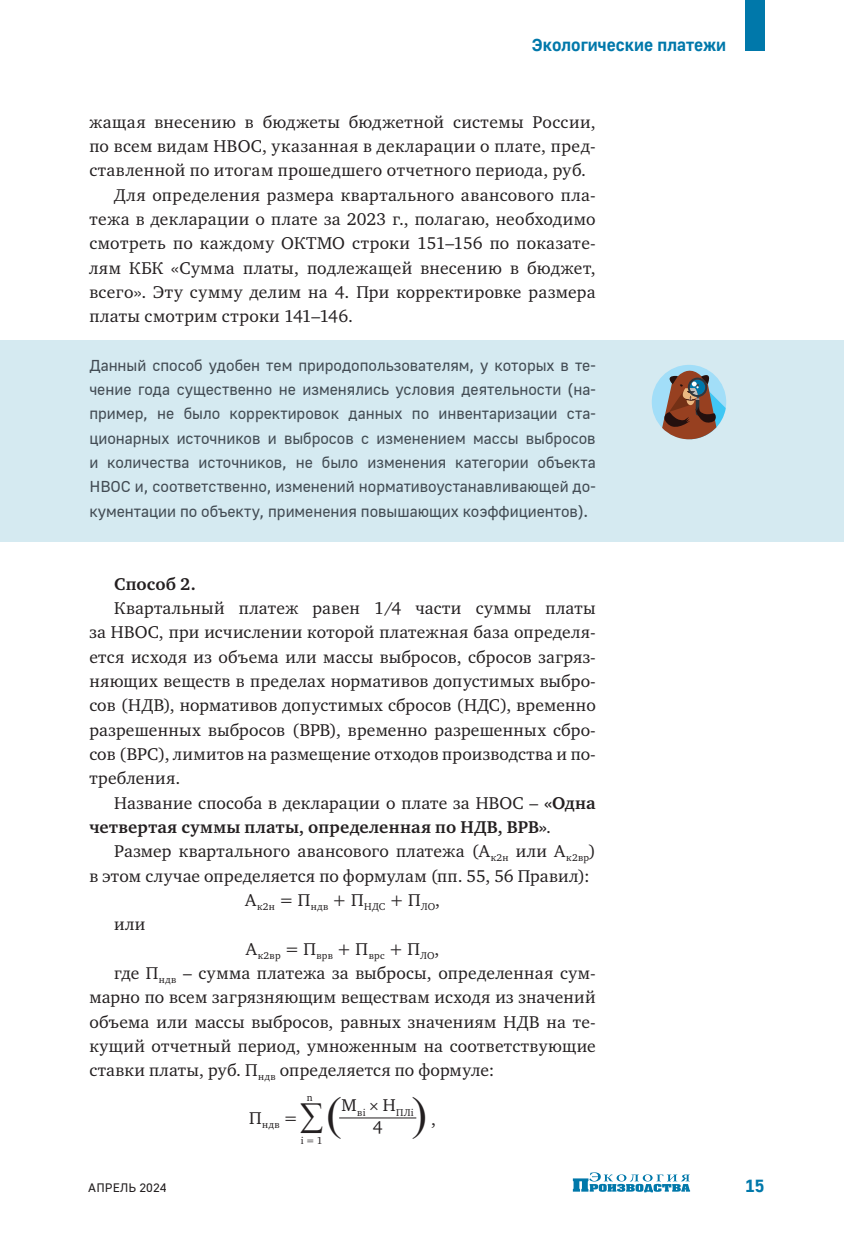
<style>
.page{position:relative;width:844px;height:1241px;background:#fff}
.page>*{position:absolute;margin:0;border:0;box-sizing:border-box;transform-origin:0 0}
.Текст{font:45.68px "Times New Roman";color:#231f20}
.Текст-2{font:32.2px "Times New Roman";color:#231f20}
.Текст-3{font:17.5px/24.3px "Charter C";letter-spacing:.015em;color:#231f20;text-align:justify}
.Текст-4{font:700 17.5px/24.3px "Charter C";letter-spacing:.02em;color:#231f20}
.t1{font:700 17.5px "Golos UI";color:#0078aa}
.Подзаголовок_3{font:700 17.5px "Charter C";letter-spacing:.01em;color:#231f20}
.Подвал_в_тексте{font:15.75px/24.3px "Golos UI";color:#424b53;text-align:justify}
.t2{font:12.25px "Golos UI";letter-spacing:.01em;color:#231f20}
.Текст-5{font:10.15px "Charter C";letter-spacing:.03em;color:#231f20}
.s1{font-weight:400}
</style>
<div class="page">
<div style="left:0;top:340px;width:843px;height:201px;background:#d5eaf1"></div>
<hr style="left:339px;top:1117px;width:77px;height:1px;background:#231f20">
<div style="left:651px;top:365px;width:75px;height:74px;background:#a2def8;border-radius:50%"></div>
<svg style="left:662px;top:365px;width:63px;height:74px"></svg>
<svg style="left:572px;top:1172px;width:118px;height:20px"></svg>
<div style="left:744px;top:0;width:20px;height:51px;background:#0078aa"></div>
<p class="t1" style="left:532px;top:34px;width:196px">Экологические платежи</p>
<p class="Текст-3" style="left:89px;top:110px;width:507px">жащая внесению в бюджеты бюджетной системы России, по всем видам НВОС, указанная в декларации о плате, пред&shy;ставленной по итогам прошедшего отчетного периода, руб.</p>
<p class="Текст-3" style="left:89px;top:183px;width:507px;text-indent:25px">Для определения размера квартального авансового пла&shy;тежа в декларации о плате за 2023 г., полагаю, необходимо смотреть по каждому ОКТМО строки 151–156 по показате&shy;лям КБК «Сумма платы, подлежащей внесению в бюджет, всего». Эту сумму делим на 4. При корректировке размера платы смотрим строки 141–146.</p>
<p class="Подвал_в_тексте" style="left:89px;top:353px;width:507px">Данный способ удобен тем природопользователям, у которых в те&shy;чение года существенно не изменялись условия деятельности (на&shy;пример, не было корректировок данных по инвентаризации ста&shy;ционарных источников и выбросов с изменением массы выбросов и количества источников, не было изменения категории объекта НВОС и, соответственно, изменений нормативоустанавливающей до&shy;кументации по объекту, применения повышающих коэффициентов).</p>
<p class="Подзаголовок_3" style="left:114px;top:574px;width:83px">Способ 2.</p>
<p class="Текст-3" style="left:89px;top:596px;width:508px;text-indent:25px">Квартальный платеж равен 1/4 части суммы платы за НВОС, при исчислении которой платежная база определя&shy;ется исходя из объема или массы выбросов, сбросов загряз&shy;няющих веществ в пределах нормативов допустимых выбро&shy;сов (НДВ), нормативов допустимых сбросов (НДС), временно разрешенных выбросов (ВРВ), временно разрешенных сбро&shy;сов (ВРС), лимитов на размещение отходов производства и по&shy;требления.</p>
<p class="Текст-4" style="left:89px;top:790px;width:507px;text-indent:25px"><span class="s1">Название способа в декларации о плате за НВОС –</span> «Одна четвертая суммы платы, определенная по НДВ, ВРВ»<span class="s1">.</span></p>
<p class="Текст-3" style="left:89px;top:839px;width:507px;text-indent:25px">Размер квартального авансового платежа (А<sub>к2н</sub> или А<sub>к2вр</sub>) в этом случае определяется по формулам (пп. 55, 56 Правил):</p>
<p class="Текст-5" style="left:245px;top:900px;width:196px"><sup>А</sup>к2н <sup>=</sup> <sup>П</sup>ндв <sup>+</sup> <sup>П</sup>НДС <sup>+</sup> <sup>П</sup>ЛО<sup>,</sup></p>
<p class="Текст-3" style="left:114px;top:912px;width:33px">или</p>
<p class="Текст-5" style="left:245px;top:949px;width:195px"><sup>А</sup>к2вр <sup>=</sup> <sup>П</sup>врв <sup>+</sup> <sup>П</sup>врс <sup>+</sup> <sup>П</sup>ЛО<sup>,</sup></p>
<p class="Текст-3" style="left:89px;top:960px;width:508px;text-indent:25px">где П<sub>ндв</sub> – сумма платежа за выбросы, определенная сум&shy;марно по всем загрязняющим веществам исходя из значений объема или массы выбросов, равных значениям НДВ на те&shy;кущий отчетный период, умноженным на соответствующие ставки платы, руб. П<sub>ндв</sub> определяется по формуле:</p>
<p class="Текст-5" style="left:249px;top:1119px;width:51px"><sup>П</sup>ндв <sup>=</sup></p>
<p class="Текст-5" style="left:307px;top:1092px;width:7px">n</p>
<p class="Текст-5" style="left:301px;top:1134px;width:23px">i = 1</p>
<p class="Текст-2" style="left:300px;top:1092px;width:24px">∑</p>
<p class="Текст" style="left:326px;top:1081px;width:17px">(</p>
<p class="Текст" style="left:412px;top:1081px;width:17px">)</p>
<p class="Текст-5" style="left:341px;top:1106px;width:74px"><sup>M</sup>вi <sup>×</sup> <sup>H</sup>ПЛi</p>
<p class="Текст-3" style="left:373px;top:1114px;width:11px">4</p>
<p class="Текст-3" style="left:431px;top:1106px;width:6px">,</p>
<p class="t2" style="left:88px;top:1180px;width:80px">АПРЕЛЬ 2024</p>
<p class="t1" style="left:745px;top:1175px;width:21px">15</p>
</div>
